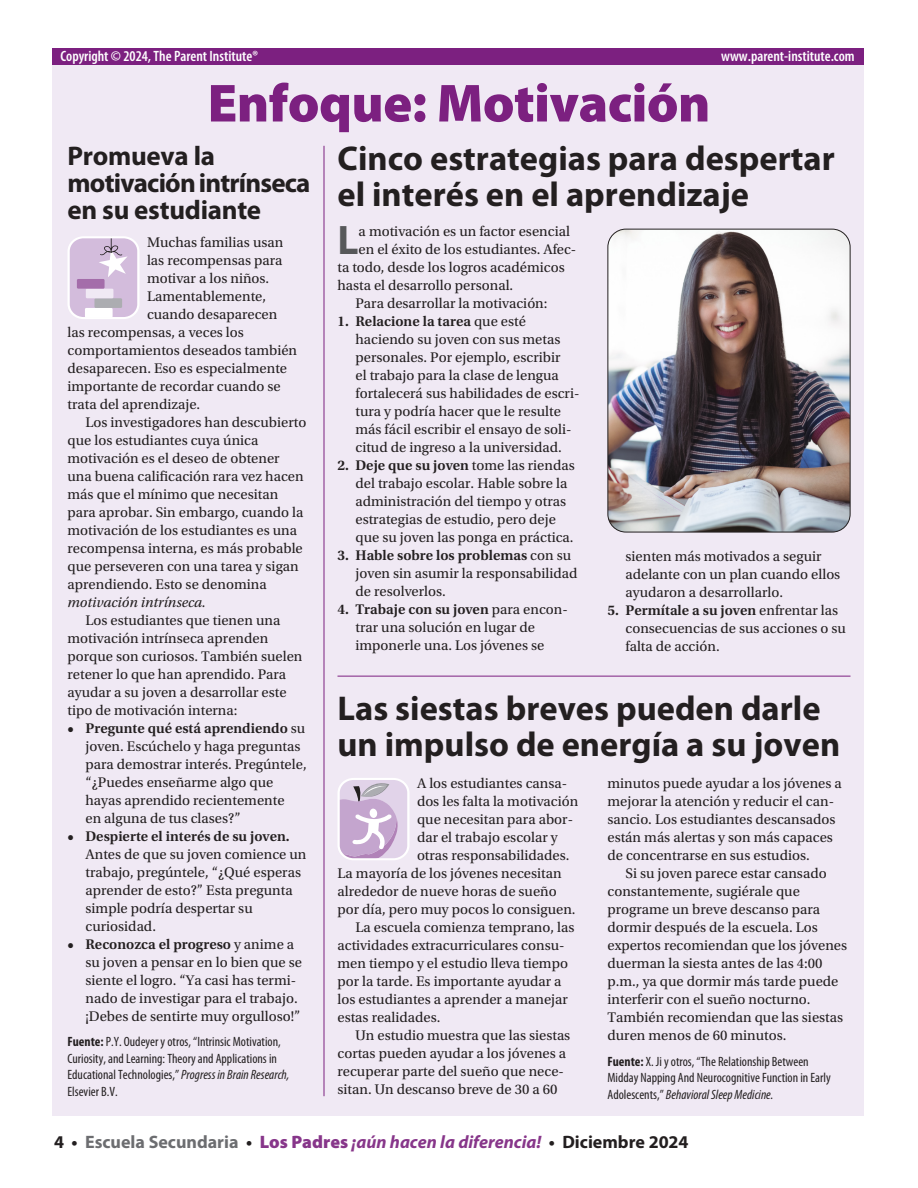
<style>
.page{position:relative;width:918px;height:1188px;background:#fff}
.page>*{position:absolute;margin:0;border:0;box-sizing:border-box;transform-origin:0 0}
.t1{font:900 54px "Myriad Pro";letter-spacing:-.01em;color:#7c2080}
.t2{font:700 41.4px "Myriad Pro";color:#57585a}
.t3{font:700 34.5px/36px "Myriad Pro";color:#231f20}
.t4{font:700 27px/27px "Myriad Pro";letter-spacing:-.01em;color:#231f20}
.t5{font:italic 700 18px "Myriad Pro";color:#87368a}
.t6{font:600 condensed 15px "Myriad Pro";color:#fff}
.t7{font:14.7px/18px "Utopia Std";color:#231f20}
.t8{font:600 14.7px "Utopia Std";color:#231f20}
.t9{font:italic 14.7px "Utopia Std";color:#231f20}
.t10{font:condensed 13.5px/16.5px "Myriad Pro";color:#231f20}
.s1{font-weight:600}
.s2{font-weight:700}
.s3{font-style:italic}
.s4{font-style:normal;color:#231f20}
.s5{font-style:normal;color:#6c6d70}
.s6{font-weight:900;font-style:normal}
</style>
<div class="page">
<div style="left:53px;top:64px;width:811px;height:1052px;background:#f0e9f4"></div>
<hr style="left:338px;top:676px;width:512px;height:1px;background:#7c2080">
<hr style="left:324px;top:146px;width:1px;height:950px;background:#7c2080">
<svg style="left:68px;top:236px;width:72px;height:83px;background:#d7c6de"></svg>
<svg style="left:338px;top:778px;width:72px;height:82px;background:#d5c3dc"></svg>
<div style="left:53px;top:49px;width:811px;height:16px;background:#7c2080"></div>
<img style="left:608px;top:229px;width:242px;height:303px">
<div style="left:608px;top:229px;width:242px;height:303px;border:1px solid #231f20;border-radius:18px"></div>
<p class="t6" style="left:60px;top:46px;width:199px">Copyright © 2024, The Parent Institute®</p>
<p class="t6" style="left:721px;top:46px;width:135px">www.parent-institute.com</p>
<h1 class="t1" style="left:208px;top:67px;width:504px">Enfoque: Motivación</h1>
<h3 class="t4" style="left:68px;top:141px;width:244px">Promueva la motivación intrínseca en su estudiante</h3>
<h3 class="t3" style="left:338px;top:139px;width:499px">Cinco estrategias para despertar el interés en el aprendizaje</h3>
<p class="t7" style="left:147px;top:233px;width:138px">Muchas familias usan</p>
<p class="t7" style="left:147px;top:251px;width:137px">las recompensas para</p>
<p class="t7" style="left:147px;top:269px;width:124px">motivar a los niños.</p>
<p class="t7" style="left:147px;top:287px;width:121px">Lamentablemente,</p>
<p class="t7" style="left:147px;top:305px;width:132px">cuando desaparecen</p>
<p class="t7" style="left:68px;top:323px;width:178px">las recompensas, a veces los</p>
<p class="t7" style="left:68px;top:341px;width:231px">comportamientos deseados también</p>
<p class="t7" style="left:68px;top:359px;width:221px">desaparecen. Eso es especialmente</p>
<p class="t7" style="left:68px;top:377px;width:215px">importante de recordar cuando se</p>
<p class="t7" style="left:68px;top:395px;width:134px">trata del aprendizaje.</p>
<p class="t7" style="left:85px;top:413px;width:222px">Los investigadores han descubierto</p>
<p class="t7" style="left:68px;top:431px;width:193px">que los estudiantes cuya única</p>
<p class="t7" style="left:68px;top:449px;width:214px">motivación es el deseo de obtener</p>
<p class="t7" style="left:68px;top:467px;width:238px">una buena calificación rara vez hacen</p>
<p class="t7" style="left:68px;top:485px;width:212px">más que el mínimo que necesitan</p>
<p class="t7" style="left:68px;top:503px;width:238px">para aprobar. Sin embargo, cuando la</p>
<p class="t7" style="left:68px;top:521px;width:231px">motivación de los estudiantes es una</p>
<p class="t7" style="left:68px;top:539px;width:237px">recompensa interna, es más probable</p>
<p class="t7" style="left:68px;top:557px;width:233px">que perseveren con una tarea y sigan</p>
<p class="t7" style="left:68px;top:575px;width:201px">aprendiendo. Esto se denomina</p>
<p class="t9" style="left:68px;top:594px;width:140px">motivación intrínseca.</p>
<p class="t7" style="left:68px;top:611px;width:237px;text-indent:18px">Los estudiantes que tienen una motivación intrínseca aprenden porque son curiosos. También suelen retener lo que han aprendido. Para ayudar a su joven a desarrollar este tipo de motivación interna:</p>
<p class="t7" style="left:86px;top:719px;width:223px;text-indent:-18px"><span class="s1">• Pregunte qué está aprendiendo</span> su joven. Escúchelo y haga preguntas para demostrar interés. Pregúntele, “¿Puedes enseñarme algo que hayas aprendido recientemente<br>en alguna de tus clases?”</p>
<p class="t8" style="left:68px;top:828px;width:224px">• Despierte el interés de su joven.</p>
<p class="t7" style="left:86px;top:845px;width:222px">Antes de que su joven comience un trabajo, pregúntele, “¿Qué esperas aprender de esto?” Esta pregunta simple podría despertar su curiosidad.</p>
<p class="t7" style="left:86px;top:935px;width:218px;text-indent:-18px"><span class="s1">• Reconozca el progreso</span> y anime a su joven a pensar en lo bien que se siente el logro. “Ya casi has termi&shy;nado de investigar para el trabajo. ¡Debes de sentirte muy orgulloso!”</p>
<p class="t10" style="left:68px;top:1034px;width:224px"><span class="s2">Fuente:</span> P.Y. Oudeyer y otros, “Intrinsic Motivation, Curiosity, and Learning: Theory and Applications in Educational Technologies,” <span class="s3">Progress in Brain Research, </span>Elsevier B.V.</p>
<h2 class="t2" style="left:338px;top:214px;width:23px">L</h2>
<p class="t7" style="left:359px;top:223px;width:213px">a motivación es un factor esencial</p>
<p class="t7" style="left:359px;top:241px;width:219px">en el éxito de los estudiantes. Afec-</p>
<p class="t7" style="left:338px;top:259px;width:229px">ta todo, desde los logros académicos</p>
<p class="t7" style="left:338px;top:277px;width:177px">hasta el desarrollo personal.</p>
<p class="t7" style="left:355px;top:295px;width:194px">Para desarrollar la motivación:</p>
<p class="t7" style="left:356px;top:313px;width:225px;text-indent:-18px"><span class="s1">1. Relacione la tarea</span> que esté haciendo su joven con sus metas personales. Por ejemplo, escribir<br>el trabajo para la clase de lengua fortalecerá sus habilidades de escri&shy;tura y podría hacer que le resulte más fácil escribir el ensayo de soli&shy;citud de ingreso a la universidad.</p>
<p class="t7" style="left:356px;top:457px;width:221px;text-indent:-18px"><span class="s1">2. Deje que su joven</span> tome las riendas del trabajo escolar. Hable sobre la administración del tiempo y otras estrategias de estudio, pero deje que su joven las ponga en práctica.</p>
<p class="t7" style="left:356px;top:547px;width:223px;text-indent:-18px"><span class="s1">3. Hable sobre los problemas</span> con su joven sin asumir la responsabilidad de resolverlos.</p>
<p class="t7" style="left:356px;top:601px;width:214px;text-indent:-18px"><span class="s1">4. Trabaje con su joven</span> para encon&shy;trar una solución en lugar de imponerle una. Los jóvenes se</p>
<p class="t7" style="left:625px;top:547px;width:216px">sienten más motivados a seguir adelante con un plan cuando ellos ayudaron a desarrollarlo.</p>
<p class="t7" style="left:626px;top:601px;width:222px;text-indent:-18px"><span class="s1">5. Permítale a su joven</span> enfrentar las consecuencias de sus acciones o su falta de acción.</p>
<h3 class="t3" style="left:338px;top:690px;width:504px">Las siestas breves pueden darle un impulso de energía a su joven</h3>
<p class="t7" style="left:417px;top:775px;width:152px">A los estudiantes cansa-</p>
<p class="t7" style="left:417px;top:793px;width:163px">dos les falta la motivación</p>
<p class="t7" style="left:417px;top:811px;width:158px">que necesitan para abor-</p>
<p class="t7" style="left:417px;top:829px;width:142px">dar el trabajo escolar y</p>
<p class="t7" style="left:417px;top:847px;width:154px">otras responsabilidades.</p>
<p class="t7" style="left:338px;top:865px;width:226px">La mayoría de los jóvenes necesitan</p>
<p class="t7" style="left:338px;top:883px;width:221px">alrededor de nueve horas de sueño</p>
<p class="t7" style="left:338px;top:901px;width:240px">por día, pero muy pocos lo consiguen.</p>
<p class="t7" style="left:355px;top:919px;width:221px">La escuela comienza temprano, las</p>
<p class="t7" style="left:338px;top:937px;width:229px">actividades extracurriculares consu-</p>
<p class="t7" style="left:338px;top:955px;width:232px">men tiempo y el estudio lleva tiempo</p>
<p class="t7" style="left:338px;top:973px;width:226px">por la tarde. Es importante ayudar a</p>
<p class="t7" style="left:338px;top:991px;width:232px">los estudiantes a aprender a manejar</p>
<p class="t7" style="left:338px;top:1009px;width:105px">estas realidades.</p>
<p class="t7" style="left:355px;top:1027px;width:216px">Un estudio muestra que las siestas</p>
<p class="t7" style="left:338px;top:1045px;width:230px">cortas pueden ayudar a los jóvenes a</p>
<p class="t7" style="left:338px;top:1063px;width:228px">recuperar parte del sueño que nece-</p>
<p class="t7" style="left:338px;top:1081px;width:222px">sitan. Un descanso breve de 30 a 60</p>
<p class="t7" style="left:608px;top:775px;width:236px">minutos puede ayudar a los jóvenes a mejorar la atención y reducir el can&shy;sancio. Los estudiantes descansados están más alertas y son más capaces de concentrarse en sus estudios.</p>
<p class="t7" style="left:608px;top:865px;width:241px;text-indent:18px">Si su joven parece estar cansado constantemente, sugiérale que programe un breve descanso para dormir después de la escuela. Los expertos recomiendan que los jóvenes duerman la siesta antes de las 4:00 p.m., ya que dormir más tarde puede interferir con el sueño nocturno.<br>También recomiendan que las siestas duren menos de 60 minutos.</p>
<p class="t10" style="left:608px;top:1053px;width:225px"><span class="s2">Fuente:</span> X. Ji y otros, “The Relationship Between<br>Midday Napping And Neurocognitive Function in Early<br>Adolescents,” <span class="s3">Behavioral Sleep Medicine.</span></p>
<p class="t5" style="left:54px;top:1130px;width:636px"><span class="s4">4 •</span> <span class="s5">Escuela Secundaria</span> <span class="s4">•</span> <span class="s6">Los Padres</span> ¡aún hacen la diferencia! <span class="s4">• Diciembre 2024</span></p>
</div>
